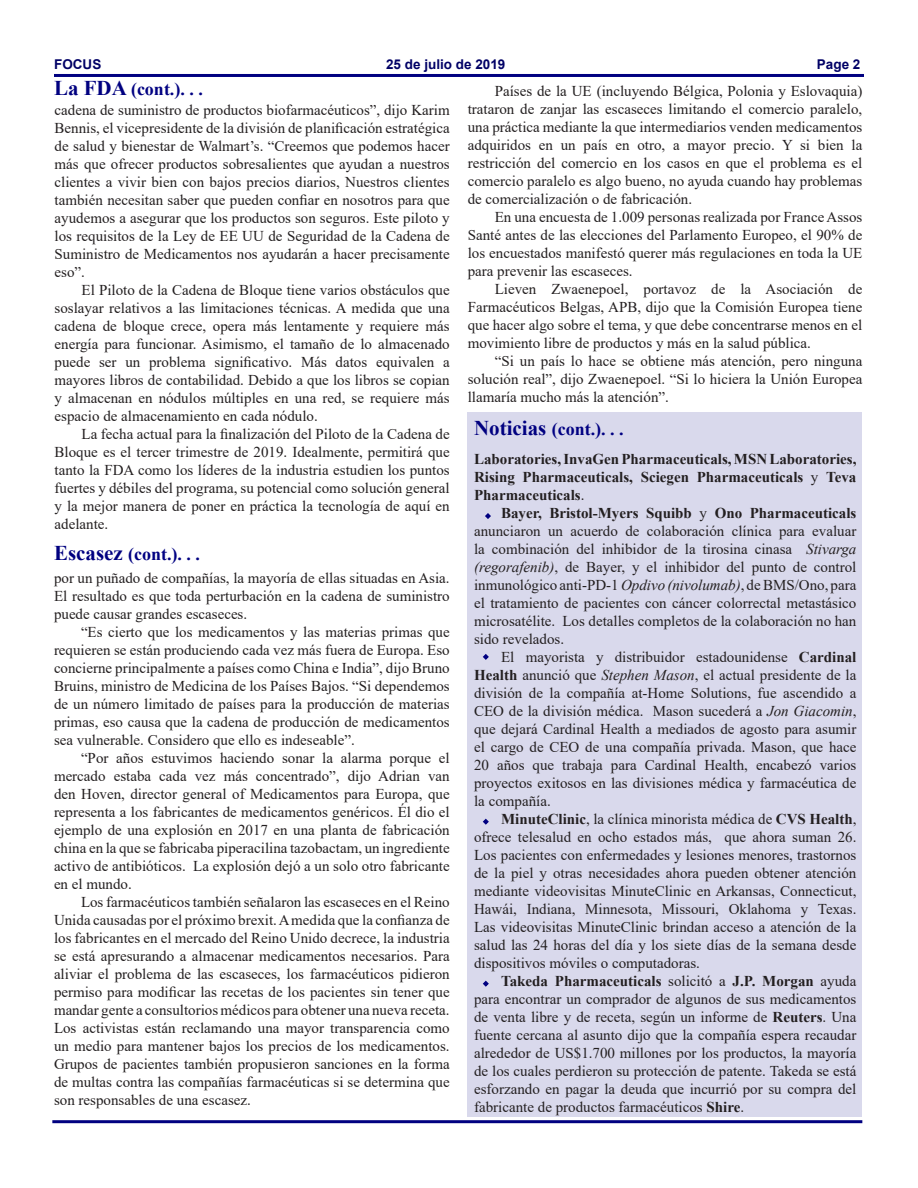
<style>
.page{position:relative;width:918px;height:1188px;background:#fff}
.page>*{position:absolute;margin:0;border:0;box-sizing:border-box;transform-origin:0 0}
.t1{font:700 18px "Times New Roman";color:#000082}
.t2{font:15px/18px "Times New Roman";color:#231f20;text-align:justify}
.t3{font:700 15px/18px "Times New Roman";color:#231f20;text-align:justify}
.t4{font:700 13.5px "Arial";color:#006}
.s1{font-size:21px;color:#000080}
.s2{font-weight:400}
.s3{font-weight:700}
.s4{font-style:italic}
</style>
<div class="page">
<div style="left:468px;top:413px;width:394px;height:704px;background:#d9d9ec"></div>
<hr style="left:54px;top:74px;width:810px;height:3px;background:#000080">
<hr style="left:52px;top:1120px;width:810px;height:3px;background:#000080">
<svg style="left:482px;top:818px;width:7px;height:7px"></svg>
<svg style="left:485px;top:513px;width:6px;height:6px"></svg>
<svg style="left:482px;top:980px;width:7px;height:7px"></svg>
<svg style="left:482px;top:654px;width:7px;height:6px"></svg>
<p class="t4" style="left:54px;top:55px;width:49px">FOCUS</p>
<p class="t4" style="left:386px;top:55px;width:121px">25 de julio de 2019</p>
<p class="t4" style="left:817px;top:55px;width:45px">Page 2</p>
<p class="t1" style="left:54px;top:76px;width:150px"><span class="s1">La FDA</span> (cont.). . .</p>
<p class="t2" style="left:468px;top:81px;width:396px;text-indent:27px">Países de la UE (incluyendo Bélgica, Polonia y Eslovaquia) trataron de zanjar las escaseces limitando el comercio paralelo, una práctica mediante la que intermediarios venden medicamentos adquiridos en un país en otro, a mayor precio. Y si bien la restricción del comercio en los casos en que el problema es el comercio paralelo es algo bueno, no ayuda cuando hay problemas de comercialización o de fabricación.</p>
<p class="t2" style="left:468px;top:207px;width:396px;text-indent:27px">En una encuesta de 1.009 personas realizada por France Assos Santé antes de las elecciones del Parlamento Europeo, el 90% de los encuestados manifestó querer más regulaciones en toda la UE para prevenir las escaseces.</p>
<p class="t2" style="left:468px;top:279px;width:396px;text-indent:27px">Lieven Zwaenepoel, portavoz de la Asociación de Farmacéuticos Belgas, APB, dijo que la Comisión Europea tiene que hacer algo sobre el tema, y que debe concentrarse menos en el movimiento libre de productos y más en la salud pública.</p>
<p class="t2" style="left:468px;top:351px;width:396px;text-indent:27px">“Si un país lo hace se obtiene más atención, pero ninguna solución real”, dijo Zwaenepoel. “Si lo hiciera la Unión Europea llamaría mucho más la atención”.</p>
<p class="t2" style="left:55px;top:100px;width:397px">cadena de suministro de productos biofarmacéuticos”, dijo Karim Bennis, el vicepresidente de la división de planificación estratégica de salud y bienestar de Walmart’s. “Creemos que podemos hacer más que ofrecer productos sobresalientes que ayudan a nuestros clientes a vivir bien con bajos precios diarios, Nuestros clientes también necesitan saber que pueden confiar en nosotros para que ayudemos a asegurar que los productos son seguros. Este piloto y los requisitos de la Ley de EE UU de Seguridad de la Cadena de Suministro de Medicamentos nos ayudarán a hacer precisamente eso”.</p>
<p class="t2" style="left:55px;top:280px;width:397px;text-indent:27px">El Piloto de la Cadena de Bloque tiene varios obstáculos que soslayar relativos a las limitaciones técnicas. A medida que una cadena de bloque crece, opera más lentamente y requiere más energía para funcionar. Asimismo, el tamaño de lo almacenado puede ser un problema significativo. Más datos equivalen a mayores libros de contabilidad. Debido a que los libros se copian y almacenan en nódulos múltiples en una red, se requiere más espacio de almacenamiento en cada nódulo.</p>
<p class="t2" style="left:55px;top:424px;width:397px;text-indent:27px">La fecha actual para la finalización del Piloto de la Cadena de Bloque es el tercer trimestre de 2019. Idealmente, permitirá que tanto la FDA como los líderes de la industria estudien los puntos fuertes y débiles del programa, su potencial como solución general y la mejor manera de poner en práctica la tecnología de aquí en adelante.</p>
<p class="t1" style="left:474px;top:416px;width:151px"><span class="s1">Noticias</span> (cont.). . .</p>
<p class="t3" style="left:474px;top:450px;width:384px">Laboratories, InvaGen Pharmaceuticals, MSN Laboratories, Rising Pharmaceuticals, Sciegen Pharmaceuticals <span class="s2">y</span> Teva Pharmaceuticals<span class="s2">.</span></p>
<p class="t2" style="left:474px;top:504px;width:384px;text-indent:27px"><span class="s3">Bayer, Bristol-Myers Squibb</span> y <span class="s3">Ono Pharmaceuticals </span>anunciaron un acuerdo de colaboración clínica para evaluar la combinación del inhibidor de la tirosina cinasa <span class="s4">Stivarga (regorafenib)</span>, de Bayer, y el inhibidor del punto de control inmunológico anti-PD-1 <span class="s4">Opdivo (nivolumab)</span>, de BMS/Ono, para el tratamiento de pacientes con cáncer colorrectal metastásico microsatélite. Los detalles completos de la colaboración no han sido revelados.</p>
<p class="t2" style="left:474px;top:648px;width:384px;text-indent:27px">El mayorista y distribuidor estadounidense <span class="s3">Cardinal Health</span> anunció que <span class="s4">Stephen Mason</span>, el actual presidente de la división de la compañía at-Home Solutions, fue ascendido a CEO de la división médica. Mason sucederá a <span class="s4">Jon Giacomin</span>, que dejará Cardinal Health a mediados de agosto para asumir el cargo de CEO de una compañía privada. Mason, que hace 20 años que trabaja para Cardinal Health, encabezó varios proyectos exitosos en las divisiones médica y farmacéutica de la compañía.</p>
<p class="t2" style="left:474px;top:810px;width:384px;text-indent:27px"><span class="s3">MinuteClinic</span>, la clínica minorista médica de <span class="s3">CVS Health</span>, ofrece telesalud en ocho estados más, que ahora suman 26.<br>Los pacientes con enfermedades y lesiones menores, trastornos de la piel y otras necesidades ahora pueden obtener atención mediante videovisitas MinuteClinic en Arkansas, Connecticut, Hawái, Indiana, Minnesota, Missouri, Oklahoma y Texas.<br>Las videovisitas MinuteClinic brindan acceso a atención de la salud las 24 horas del día y los siete días de la semana desde dispositivos móviles o computadoras.</p>
<p class="t2" style="left:474px;top:972px;width:384px;text-indent:27px"><span class="s3">Takeda Pharmaceuticals</span> solicitó a <span class="s3">J.P. Morgan</span> ayuda para encontrar un comprador de algunos de sus medicamentos de venta libre y de receta, según un informe de <span class="s3">Reuters</span>. Una fuente cercana al asunto dijo que la compañía espera recaudar alrededor de US$1.700 millones por los productos, la mayoría de los cuales perdieron su protección de patente. Takeda se está esforzando en pagar la deuda que incurrió por su compra del fabricante de productos farmacéuticos <span class="s3">Shire</span>.</p>
<p class="t1" style="left:54px;top:541px;width:148px"><span class="s1">Escasez</span> (cont.). . .</p>
<p class="t2" style="left:54px;top:568px;width:397px">por un puñado de compañías, la mayoría de ellas situadas en Asia.<br>El resultado es que toda perturbación en la cadena de suministro puede causar grandes escaseces.</p>
<p class="t2" style="left:54px;top:622px;width:397px;text-indent:27px">“Es cierto que los medicamentos y las materias primas que requieren se están produciendo cada vez más fuera de Europa. Eso concierne principalmente a países como China e India”, dijo Bruno Bruins, ministro de Medicina de los Países Bajos. “Si dependemos de un número limitado de países para la producción de materias primas, eso causa que la cadena de producción de medicamentos sea vulnerable. Considero que ello es indeseable”.</p>
<p class="t2" style="left:54px;top:748px;width:397px;text-indent:27px">“Por años estuvimos haciendo sonar la alarma porque el mercado estaba cada vez más concentrado”, dijo Adrian van den Hoven, director general of Medicamentos para Europa, que representa a los fabricantes de medicamentos genéricos. Él dio el ejemplo de una explosión en 2017 en una planta de fabricación china en la que se fabricaba piperacilina tazobactam, un ingrediente activo de antibióticos. La explosión dejó a un solo otro fabricante en el mundo.</p>
<p class="t2" style="left:54px;top:892px;width:397px;text-indent:27px">Los farmacéuticos también señalaron las escaseces en el Reino Unida causadas por el próximo brexit. A medida que la confianza de los fabricantes en el mercado del Reino Unido decrece, la industria se está apresurando a almacenar medicamentos necesarios. Para aliviar el problema de las escaseces, los farmacéuticos pidieron permiso para modificar las recetas de los pacientes sin tener que mandar gente a consultorios médicos para obtener una nueva receta.<br>Los activistas están reclamando una mayor transparencia como un medio para mantener bajos los precios de los medicamentos.<br>Grupos de pacientes también propusieron sanciones en la forma de multas contra las compañías farmacéuticas si se determina que son responsables de una escasez.</p>
</div>
